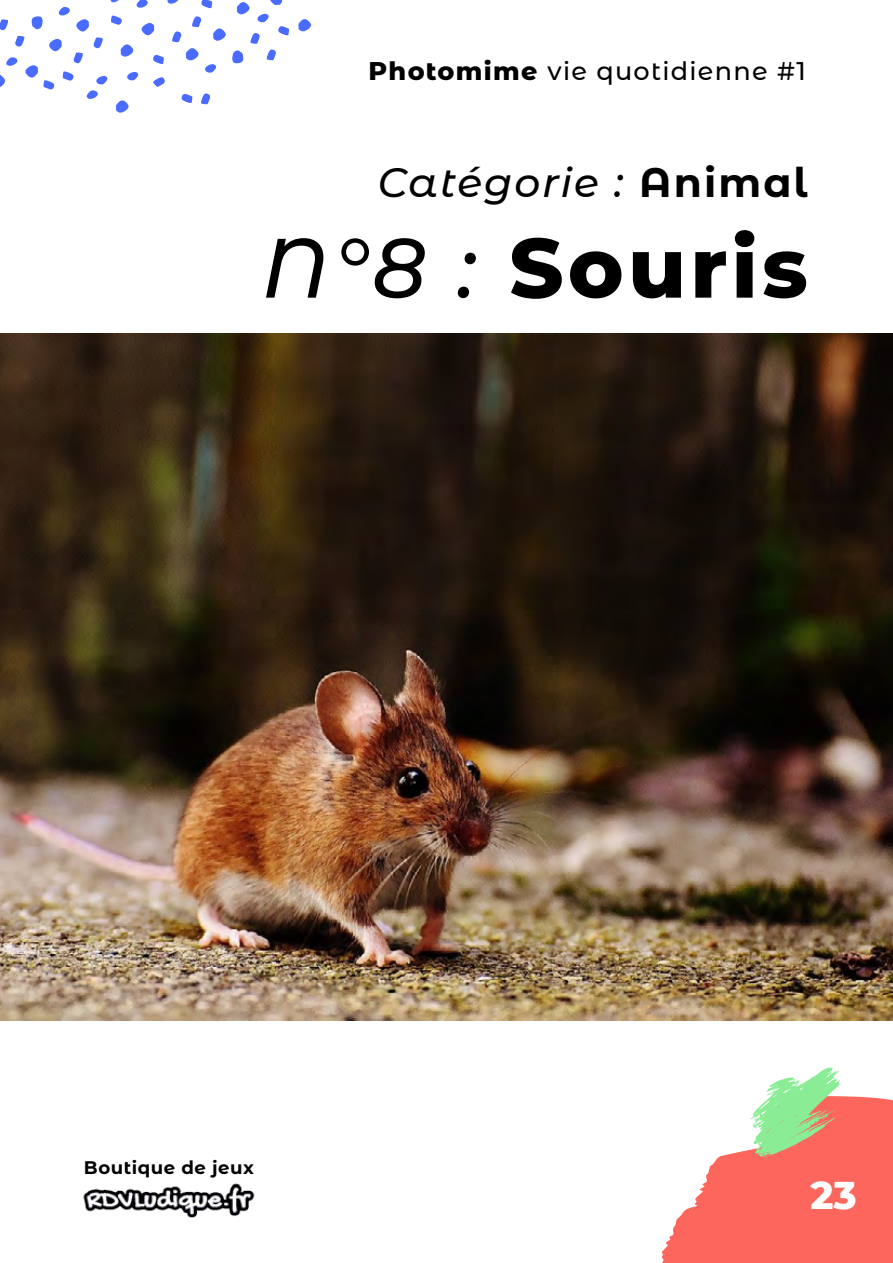
<style>
.page{position:relative;width:893px;height:1263px;background:#fff}
.page>*{position:absolute;margin:0;border:0;box-sizing:border-box;transform-origin:0 0}
.t1{font:800 84px "Montserrat Alternates";letter-spacing:.05em;color:#000}
.t2{font:italic 500 40.8px "Montserrat Alternates";letter-spacing:.05em;color:#000}
.t3{font:800 38.55px "Montserrat Alternates";color:#fff}
.t4{font:500 25.5px "Montserrat Alternates";letter-spacing:.05em;color:#000}
.t5{font:700 18.15px "Montserrat Alternates";letter-spacing:.03em;color:#000}
.s1{font-weight:800}
.s2{font-weight:700;font-style:normal}
.s3{font-weight:500;font-style:italic}
</style>
<div class="page">
<svg style="left:662px;top:1067px;width:231px;height:196px"></svg>
<svg style="left:298px;top:19px;width:13px;height:13px"></svg>
<svg style="left:0;top:0;width:289px;height:113px"></svg>
<img style="left:83px;top:1183px;width:172px;height:35px">
<img style="left:0;top:334px;width:893px;height:686px">
<p class="t4" style="left:368px;top:53px;width:439px"><span class="s1">Photomime</span> vie quotidienne #1</p>
<h2 class="t2" style="left:378px;top:154px;width:432px">Catégorie : <span class="s2">Animal</span></h2>
<h1 class="t1" style="left:262px;top:206px;width:548px"><span class="s3">N°8 :</span> Souris</h1>
<p class="t5" style="left:84px;top:1154px;width:171px">Boutique de jeux</p>
<h3 class="t3" style="left:810px;top:1167px;width:48px">23</h3>
</div>
